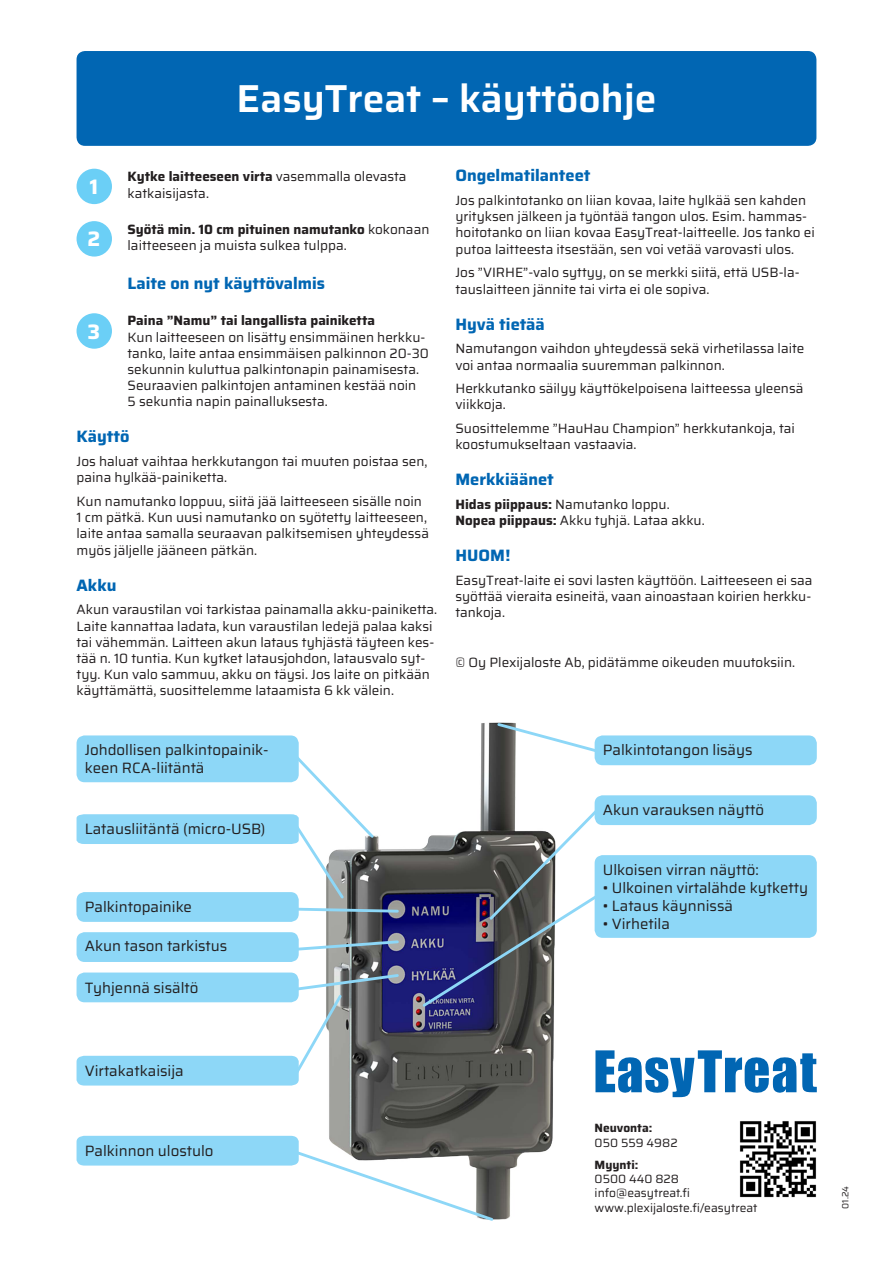
<style>
.page{position:relative;width:893px;height:1263px;background:#fff}
.page>*{position:absolute;margin:0;border:0;box-sizing:border-box;transform-origin:0 0}
.t1{font:600 39px "Saira";color:#fff}
.t2{font:700 21px "Saira";color:#fff}
.t3{font:700 16.5px "Saira";color:#0166b3}
.t4{font:15px "Saira";color:#231f20}
.t5{font:13.5px/16.2px "Saira";color:#231f20}
.t6{font:700 13.5px "Saira";color:#231f20}
.t7{font:12px "Saira";color:#231f20}
.t8{font:700 12px "Saira";color:#231f20}
.t9{font:9px "Saira";color:#231f20}
.s1{font-weight:400}
.s2{font-weight:700}
</style>
<div class="page">
<img style="left:326px;top:723px;width:228px;height:496px">
<div style="left:77px;top:51px;width:739px;height:95px;background:#0166b3;border-radius:9px"></div>
<div style="left:77px;top:735px;width:222px;height:47px;background:#8dd7f7;border-radius:8px"></div>
<div style="left:595px;top:735px;width:222px;height:30px;background:#8dd7f7;border-radius:8px"></div>
<div style="left:595px;top:795px;width:222px;height:30px;background:#8dd7f7;border-radius:8px"></div>
<div style="left:77px;top:892px;width:222px;height:30px;background:#8dd7f7;border-radius:8px"></div>
<div style="left:77px;top:932px;width:222px;height:30px;background:#8dd7f7;border-radius:8px"></div>
<div style="left:595px;top:855px;width:222px;height:83px;background:#8dd7f7;border-radius:8px"></div>
<svg style="left:77px;top:1136px;width:418px;height:85px"></svg>
<svg style="left:495px;top:722px;width:107px;height:33px"></svg>
<svg style="left:420px;top:805px;width:182px;height:204px"></svg>
<svg style="left:77px;top:749px;width:323px;height:165px"></svg>
<svg style="left:298px;top:939px;width:102px;height:14px"></svg>
<svg style="left:77px;top:972px;width:324px;height:113px"></svg>
<div style="left:77px;top:221px;width:35px;height:36px;background:#6bcff6;border-radius:50%"></div>
<div style="left:77px;top:313px;width:35px;height:36px;background:#6bcff6;border-radius:50%"></div>
<div style="left:77px;top:169px;width:35px;height:35px;background:#6bcff6;border-radius:50%"></div>
<img style="left:739px;top:1121px;width:78px;height:77px">
<svg style="left:595px;top:1050px;width:222px;height:47px"></svg>
<p class="t1" style="left:237px;top:68px;width:421px">EasyTreat – käyttöohje</p>
<p class="t6" style="left:128px;top:166px;width:281px">Kytke laitteeseen virta <span class="s1">vasemmalla olevasta</span></p>
<p class="t5" style="left:128px;top:185px;width:83px">katkaisijasta.</p>
<p class="t6" style="left:128px;top:218px;width:303px">Syötä min. 10 cm pituinen namutanko <span class="s1">kokonaan</span></p>
<p class="t5" style="left:128px;top:237px;width:221px">laitteeseen ja muista sulkea tulppa.</p>
<p class="t3" style="left:128px;top:271px;width:199px">Laite on nyt käyttövalmis</p>
<p class="t6" style="left:128px;top:310px;width:249px">Paina ”Namu” tai langallista painiketta</p>
<p class="t5" style="left:128px;top:329px;width:299px">Kun laitteeseen on lisätty ensimmäinen herkku-</p>
<p class="t5" style="left:128px;top:345px;width:303px">tanko, laite antaa ensimmäisen palkinnon 20-30</p>
<p class="t5" style="left:128px;top:361px;width:293px">sekunnin kuluttua palkintonapin painamisesta.</p>
<p class="t5" style="left:128px;top:377px;width:290px">Seuraavien palkintojen antaminen kestää noin</p>
<p class="t5" style="left:128px;top:393px;width:202px">5 sekuntia napin painalluksesta.</p>
<p class="t3" style="left:77px;top:424px;width:55px">Käyttö</p>
<p class="t5" style="left:77px;top:453px;width:352px">Jos haluat vaihtaa herkkutangon tai muuten poistaa sen, paina hylkää-painiketta.</p>
<p class="t5" style="left:77px;top:493px;width:354px">Kun namutanko loppuu, siitä jää laitteeseen sisälle noin 1 cm pätkä. Kun uusi namutanko on syötetty laitteeseen, laite antaa samalla seuraavan palkitsemisen yhteydessä myös jäljelle jääneen pätkän.</p>
<p class="t3" style="left:77px;top:572px;width:41px">Akku</p>
<p class="t5" style="left:77px;top:601px;width:362px">Akun varaustilan voi tarkistaa painamalla akku-painiketta.<br>Laite kannattaa ladata, kun varaustilan ledejä palaa kaksi tai vähemmän. Laitteen akun lataus tyhjästä täyteen kes&shy;tää n. 10 tuntia. Kun kytket latausjohdon, latausvalo syt&shy;tyy. Kun valo sammuu, akku on täysi. Jos laite on pitkään käyttämättä, suosittelemme lataamista 6 kk välein.</p>
<p class="t2" style="left:90px;top:170px;width:10px">1</p>
<p class="t2" style="left:87px;top:223px;width:14px">2</p>
<p class="t2" style="left:87px;top:315px;width:14px">3</p>
<p class="t3" style="left:455px;top:163px;width:137px">Ongelmatilanteet</p>
<p class="t5" style="left:455px;top:192px;width:361px">Jos palkintotanko on liian kovaa, laite hylkää sen kahden yrityksen jälkeen ja työntää tangon ulos. Esim. hammas&shy;hoitotanko on liian kovaa EasyTreat-laitteelle. Jos tanko ei putoa laitteesta itsestään, sen voi vetää varovasti ulos.</p>
<p class="t5" style="left:455px;top:264px;width:346px">Jos ”VIRHE”-valo syttyy, on se merkki siitä, että USB-la&shy;tauslaitteen jännite tai virta ei ole sopiva.</p>
<p class="t3" style="left:455px;top:311px;width:91px">Hyvä tietää</p>
<p class="t5" style="left:455px;top:340px;width:350px">Namutangon vaihdon yhteydessä sekä virhetilassa laite voi antaa normaalia suuremman palkinnon.</p>
<p class="t5" style="left:455px;top:380px;width:349px">Herkkutanko säilyy käyttökelpoisena laitteessa yleensä viikkoja.</p>
<p class="t5" style="left:455px;top:420px;width:341px">Suosittelemme ”HauHau Champion” herkkutankoja, tai koostumukseltaan vastaavia.</p>
<p class="t3" style="left:455px;top:467px;width:100px">Merkkiäänet</p>
<p class="t5" style="left:455px;top:496px;width:216px"><span class="s2">Hidas piippaus:</span> Namutanko loppu.</p>
<p class="t5" style="left:455px;top:512px;width:251px"><span class="s2">Nopea piippaus:</span> Akku tyhjä. Lataa akku.</p>
<p class="t3" style="left:455px;top:543px;width:56px">HUOM!</p>
<p class="t5" style="left:455px;top:572px;width:359px;text-align:justify">EasyTreat-laite ei sovi lasten käyttöön. Laitteeseen ei saa syöttää vieraita esineitä, vaan ainoastaan koirien herkku&shy;tankoja.</p>
<p class="t5" style="left:455px;top:654px;width:341px">© Oy Plexijaloste Ab, pidätämme oikeuden muutoksiin.</p>
<p class="t4" style="left:85px;top:739px;width:185px">Johdollisen palkintopainik-</p>
<p class="t4" style="left:603px;top:739px;width:151px">Palkintotangon lisäys</p>
<p class="t4" style="left:85px;top:757px;width:121px">keen RCA-liitäntä</p>
<p class="t4" style="left:85px;top:818px;width:182px">Latausliitäntä (micro-USB)</p>
<p class="t4" style="left:85px;top:895px;width:109px">Palkintopainike</p>
<p class="t4" style="left:85px;top:935px;width:144px">Akun tason tarkistus</p>
<p class="t4" style="left:85px;top:976px;width:115px">Tyhjennä sisältö</p>
<p class="t4" style="left:85px;top:1059px;width:101px">Virtakatkaisija</p>
<p class="t4" style="left:85px;top:1139px;width:130px">Palkinnon ulostulo</p>
<p class="t4" style="left:603px;top:799px;width:163px">Akun varauksen näyttö</p>
<p class="t4" style="left:603px;top:858px;width:158px">Ulkoisen virran näyttö:</p>
<p class="t4" style="left:603px;top:876px;width:207px">• Ulkoinen virtalähde kytketty</p>
<p class="t4" style="left:603px;top:894px;width:132px">• Lataus käynnissä</p>
<p class="t4" style="left:603px;top:912px;width:69px">• Virhetila</p>
<p class="t8" style="left:595px;top:1119px;width:59px">Neuvonta:</p>
<p class="t7" style="left:595px;top:1133px;width:85px">050 559 4982</p>
<p class="t8" style="left:595px;top:1155px;width:45px">Myynti:</p>
<p class="t7" style="left:595px;top:1170px;width:86px">0500 440 828</p>
<p class="t7" style="left:595px;top:1184px;width:97px">info@easytreat.fi</p>
<p class="t7" style="left:595px;top:1198px;width:164px">www.plexijaloste.fi/easytreat</p>
<p class="t9" style="left:838px;top:1209px;width:24px;rotate:-90deg">01.24</p>
</div>
